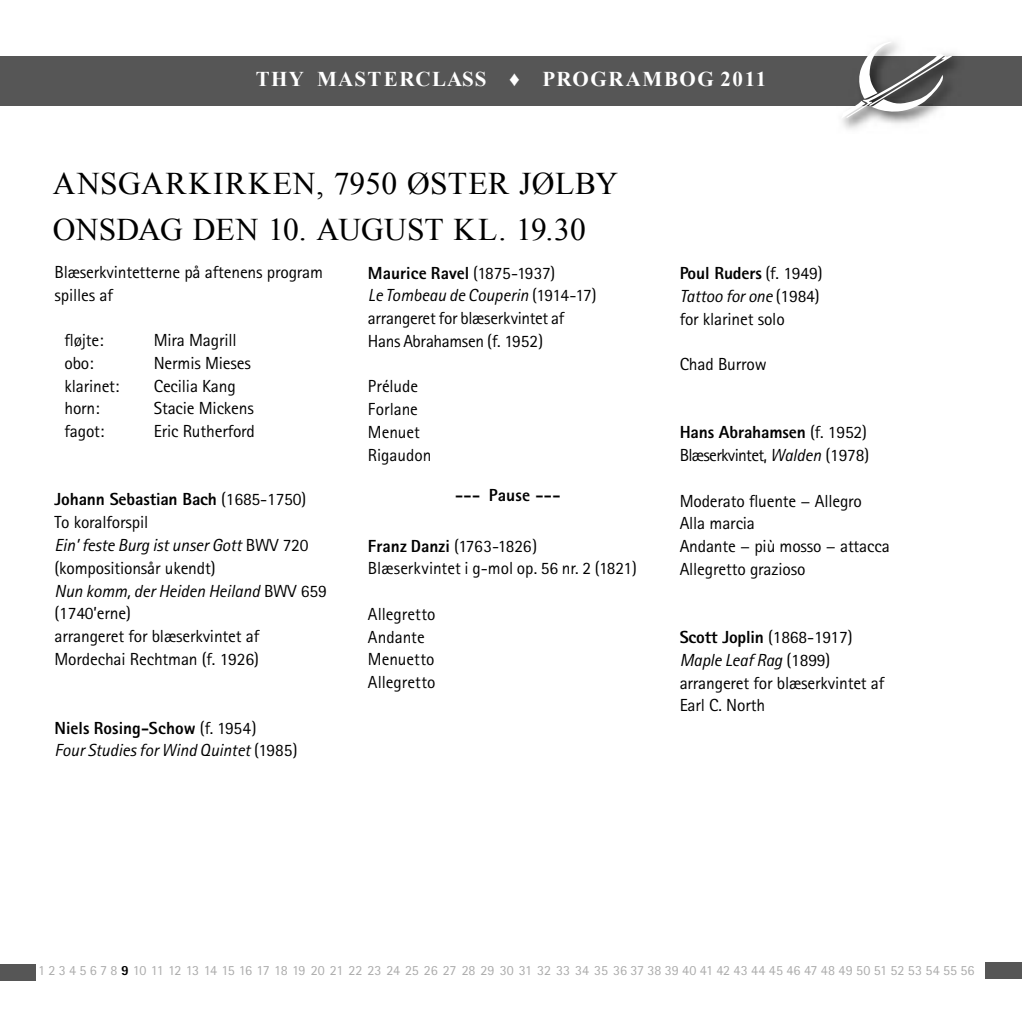
<style>
.page{position:relative;width:1022px;height:1022px;background:#fff}
.page>*{position:absolute;margin:0;border:0;box-sizing:border-box;transform-origin:0 0}
.t1{font:31.5px/45.5px "Times New Roman";letter-spacing:.01em;color:#000}
.t2{font:700 21px "Times New Roman";letter-spacing:.07em;color:#fff}
.t3{font:17.5px/22.8px "Rotis Sans Serif";letter-spacing:-.01em;color:#000}
.t4{font:italic 17.5px/22.8px "Rotis Sans Serif";letter-spacing:-.005em;color:#000}
.t5{font:17.5px/22.8px "Rotis Sans Serif";letter-spacing:-.04em;color:#000}
.t6{font:800 17.5px "Rotis Sans Serif";letter-spacing:.005em;color:#000}
.t7{font:14px "Rotis Sans Serif";letter-spacing:-.005em;color:#ababab}
.s1{font-weight:800}
.s2{font-style:italic}
.s3{font-weight:800;font-style:normal}
.s4{font-style:normal}
.s5{font-weight:800;color:#000}
</style>
<div class="page">
<div style="left:0;top:56px;width:1022px;height:50px;background:#565656"></div>
<img style="left:842px;top:53px;width:115px;height:76px">
<img style="left:952px;top:56px;width:5px;height:50px">
<svg style="left:842px;top:42px;width:110px;height:77px"></svg>
<div style="left:0;top:964px;width:36px;height:17px;background:#565656"></div>
<div style="left:986px;top:962px;width:36px;height:17px;background:#565656"></div>
<p class="t2" style="left:256px;top:65px;width:512px">THY MASTERCLASS ♦ PROGRAMBOG 2011</p>
<h1 class="t1" style="left:53px;top:160px;width:567px">ANSGARKIRKEN, 7950 ØSTER JØLBY<br>ONSDAG DEN 10. AUGUST KL. 19.30</h1>
<p class="t3" style="left:55px;top:261px;width:270px">Blæserkvintetterne på aftenens program spilles af</p>
<p class="t3" style="left:64px;top:329px;width:41px">fløjte:</p>
<p class="t3" style="left:154px;top:329px;width:84px">Mira Magrill</p>
<p class="t3" style="left:64px;top:352px;width:31px">obo:</p>
<p class="t3" style="left:154px;top:352px;width:99px">Nermis Mieses</p>
<p class="t3" style="left:64px;top:374px;width:56px">klarinet:</p>
<p class="t3" style="left:154px;top:374px;width:84px">Cecilia Kang</p>
<p class="t3" style="left:64px;top:397px;width:37px">horn:</p>
<p class="t3" style="left:154px;top:397px;width:102px">Stacie Mickens</p>
<p class="t3" style="left:64px;top:420px;width:41px">fagot:</p>
<p class="t3" style="left:154px;top:420px;width:103px">Eric Rutherford</p>
<p class="t3" style="left:55px;top:488px;width:274px"><span class="s1">Johann Sebastian Bach</span> (1685-1750)<br>To koralforspil<br><span class="s2">Ein’ feste Burg ist unser Gott</span> BWV 720 (kompositionsår ukendt)<br><span class="s2">Nun komm, der Heiden Heiland</span> BWV 659 (1740’erne)<br>arrangeret for blæserkvintet af<br>Mordechai Rechtman (f. 1926)</p>
<p class="t4" style="left:55px;top:717px;width:245px"><span class="s3">Niels Rosing-Schow</span> <span class="s4">(f. 1954)<br></span>Four Studies for Wind Quintet <span class="s4">(1985)</span></p>
<p class="t3" style="left:368px;top:261px;width:230px"><span class="s1">Maurice Ravel</span> (1875-1937)<br><span class="s2">Le Tombeau de Couperin</span> (1914-17) arrangeret for blæserkvintet af<br>Hans Abrahamsen (f. 1952)</p>
<p class="t3" style="left:368px;top:375px;width:65px">Prélude<br>Forlane<br>Menuet<br>Rigaudon</p>
<p class="t6" style="left:455px;top:484px;width:107px">--- Pause ---</p>
<p class="t3" style="left:368px;top:534px;width:270px"><span class="s1">Franz Danzi</span> (1763-1826)<br>Blæserkvintet i g-mol op. 56 nr. 2 (1821)</p>
<p class="t3" style="left:368px;top:602px;width:69px">Allegretto<br>Andante<br>Menuetto<br>Allegretto</p>
<p class="t3" style="left:680px;top:262px;width:144px"><span class="s1">Poul Ruders</span> (f. 1949)<br><span class="s2">Tattoo for one</span> (1984) for klarinet solo</p>
<p class="t3" style="left:680px;top:353px;width:89px">Chad Burrow</p>
<p class="t5" style="left:680px;top:421px;width:191px"><span class="s1">Hans Abrahamsen</span> (f. 1952)<br>Blæserkvintet, <span class="s2">Walden</span> (1978)</p>
<p class="t3" style="left:680px;top:489px;width:212px">Moderato fluente − Allegro<br>Alla marcia<br>Andante − più mosso − attacca<br>Allegretto grazioso</p>
<p class="t3" style="left:680px;top:626px;width:206px"><span class="s1">Scott Joplin</span> (1868-1917)<br><span class="s2">Maple Leaf Rag</span> (1899) arrangeret for blæserkvintet af<br>Earl C. North</p>
<p class="t7" style="left:38px;top:962px;width:938px">1 2 3 4 5 6 7 8 <span class="s5">9</span> 10 11 12 13 14 15 16 17 18 19 20 21 22 23 24 25 26 27 28 29 30 31 32 33 34 35 36 37 38 39 40 41 42 43 44 45 46 47 48 49 50 51 52 53 54 55 56</p>
</div>
